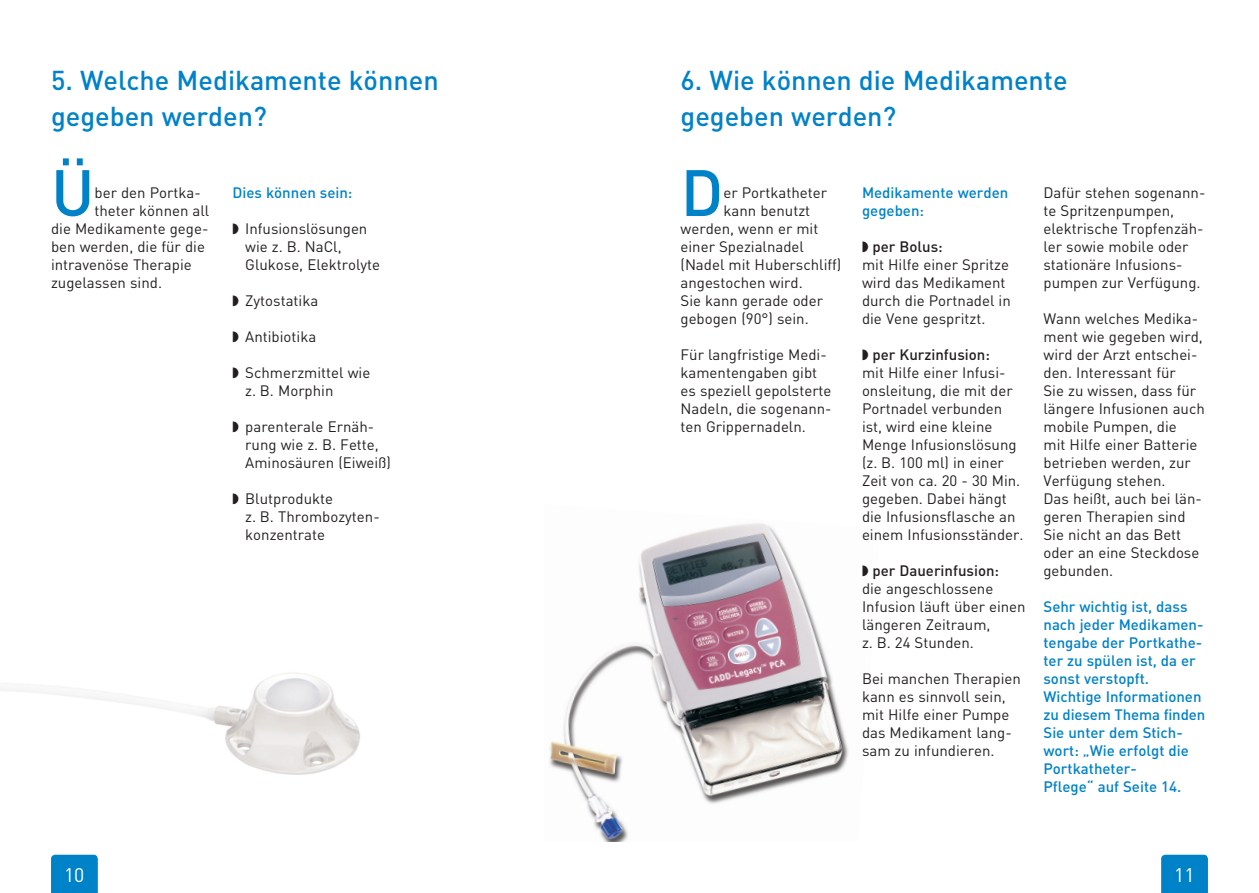
<style>
.page{position:relative;width:1259px;height:893px;background:#fff}
.page>*{position:absolute;margin:0;border:0;box-sizing:border-box;transform-origin:0 0}
.t1{font:500 64.5px "DIN";color:#0082c8}
.t2{font:500 27px/36px "DIN";color:#0082c8}
.t3{font:19.5px "DIN";color:#fff}
.t4{font:15px/18px "DIN";color:#231f20}
.t5{font:500 15px/18px "DIN";color:#0082c8}
.s1{font-weight:500}
</style>
<div class="page">
<div style="left:51px;top:855px;width:47px;height:38px;background:#0082c8"></div>
<img style="left:549px;top:523px;width:300px;height:318px">
<div style="left:1161px;top:855px;width:47px;height:38px;background:#0082c8"></div>
<img style="left:0;top:672px;width:360px;height:103px">
<h2 class="t2" style="left:51px;top:65px;width:389px">5. Welche Medikamente können gegeben werden?</h2>
<h2 class="t2" style="left:680px;top:65px;width:389px">6. Wie können die Medika mente gegeben werden?</h2>
<h1 class="t1" style="left:680px;top:170px;width:44px">D</h1>
<h1 class="t1" style="left:51px;top:170px;width:45px">Ü</h1>
<p class="t5" style="left:232px;top:185px;width:121px">Dies können sein:</p>
<p class="t4" style="left:245px;top:221px;width:136px;text-indent:-13px">◗ Infusionslösungen wie z. B. NaCl,<br>Glukose, Elektrolyte</p>
<p class="t4" style="left:232px;top:293px;width:87px">◗ Zytostatika</p>
<p class="t4" style="left:232px;top:329px;width:85px">◗ Antibiotika</p>
<p class="t4" style="left:245px;top:365px;width:126px;text-indent:-13px">◗ Schmerzmittel wie z. B. Morphin</p>
<p class="t4" style="left:245px;top:419px;width:147px;text-indent:-13px">◗ parenterale Ernäh&shy;rung wie z. B. Fette,<br>Aminosäuren (Eiweiß)</p>
<p class="t4" style="left:245px;top:491px;width:136px;text-indent:-13px">◗ Blutprodukte<br>z. B. Thrombozyten&shy;konzentrate</p>
<p class="t5" style="left:862px;top:185px;width:148px">Medikamente werden gegeben:</p>
<p class="t4" style="left:862px;top:239px;width:150px">◗ <span class="s1">per Bolus:<br></span>mit Hilfe einer Spritze wird das Medikament durch die Portnadel in die Vene gespritzt.</p>
<p class="t4" style="left:862px;top:347px;width:163px">◗ <span class="s1">per Kurzinfusion:<br></span>mit Hilfe einer Infusi&shy;onsleitung, die mit der<br>Portnadel verbunden ist, wird eine kleine<br>Menge Infusionslösung (z. B. 100 ml) in einer<br>Zeit von ca. 20 - 30 Min. gegeben. Dabei hängt die Infusionsflasche an einem Infusionsständer.</p>
<p class="t4" style="left:862px;top:563px;width:165px">◗ <span class="s1">per Dauerinfusion:<br></span>die angeschlossene<br>Infusion läuft über einen längeren Zeitraum,<br>z. B. 24 Stunden.</p>
<p class="t4" style="left:862px;top:671px;width:160px">Bei manchen Therapien kann es sinnvoll sein, mit Hilfe einer Pumpe das Medikament lang&shy;sam zu infundieren.</p>
<p class="t4" style="left:1043px;top:185px;width:163px">Dafür stehen sogenann&shy;te Spritzenpumpen, elektrische Tropfenzäh&shy;ler sowie mobile oder stationäre Infusions&shy;pumpen zur Verfügung.</p>
<p class="t4" style="left:1043px;top:311px;width:163px">Wann welches Medika&shy;ment wie gegeben wird, wird der Arzt entschei&shy;den. Interessant für<br>Sie zu wissen, dass für längere Infusionen auch mobile Pumpen, die<br>mit Hilfe einer Batterie betrieben werden, zur<br>Verfügung stehen.<br>Das heißt, auch bei län&shy;geren Therapien sind<br>Sie nicht an das Bett oder an eine Steckdose gebunden.</p>
<p class="t5" style="left:1043px;top:599px;width:163px">Sehr wichtig ist, dass nach jeder Medikamen&shy;tengabe der Portkathe&shy;ter zu spülen ist, da er sonst verstopft.<br>Wichtige Informationen zu diesem Thema finden<br>Sie unter dem Stich&shy;wort: „Wie erfolgt die<br>Port katheter-<br>Pflege“ auf Seite 14.</p>
<p class="t4" style="left:95px;top:185px;width:108px">ber den Portka-</p>
<p class="t4" style="left:95px;top:203px;width:116px">theter können all</p>
<p class="t4" style="left:51px;top:221px;width:159px">die Medikamente gege-</p>
<p class="t4" style="left:51px;top:239px;width:155px">ben werden, die für die</p>
<p class="t4" style="left:51px;top:257px;width:142px">intravenöse Therapie</p>
<p class="t4" style="left:51px;top:275px;width:113px">zugelassen sind.</p>
<p class="t4" style="left:723px;top:185px;width:105px">er Portkatheter</p>
<p class="t4" style="left:723px;top:203px;width:88px">kann benutzt</p>
<p class="t4" style="left:680px;top:221px;width:139px">werden, wenn er mit</p>
<p class="t4" style="left:680px;top:239px;width:125px">einer Spezialnadel</p>
<p class="t4" style="left:680px;top:257px;width:162px">(Nadel mit Huberschliff)</p>
<p class="t4" style="left:680px;top:275px;width:124px">angestochen wird.</p>
<p class="t4" style="left:680px;top:293px;width:144px">Sie kann gerade oder</p>
<p class="t4" style="left:680px;top:311px;width:130px">gebogen (90°) sein.</p>
<p class="t4" style="left:680px;top:347px;width:153px">Für langfristige Medi&shy;kamentengaben gibt es speziell gepolsterte<br>Nadeln, die sogenann&shy;ten Grippernadeln.</p>
<h3 class="t3" style="left:64px;top:868px;width:22px">10</h3>
<h3 class="t3" style="left:1174px;top:868px;width:22px">11</h3>
</div>
